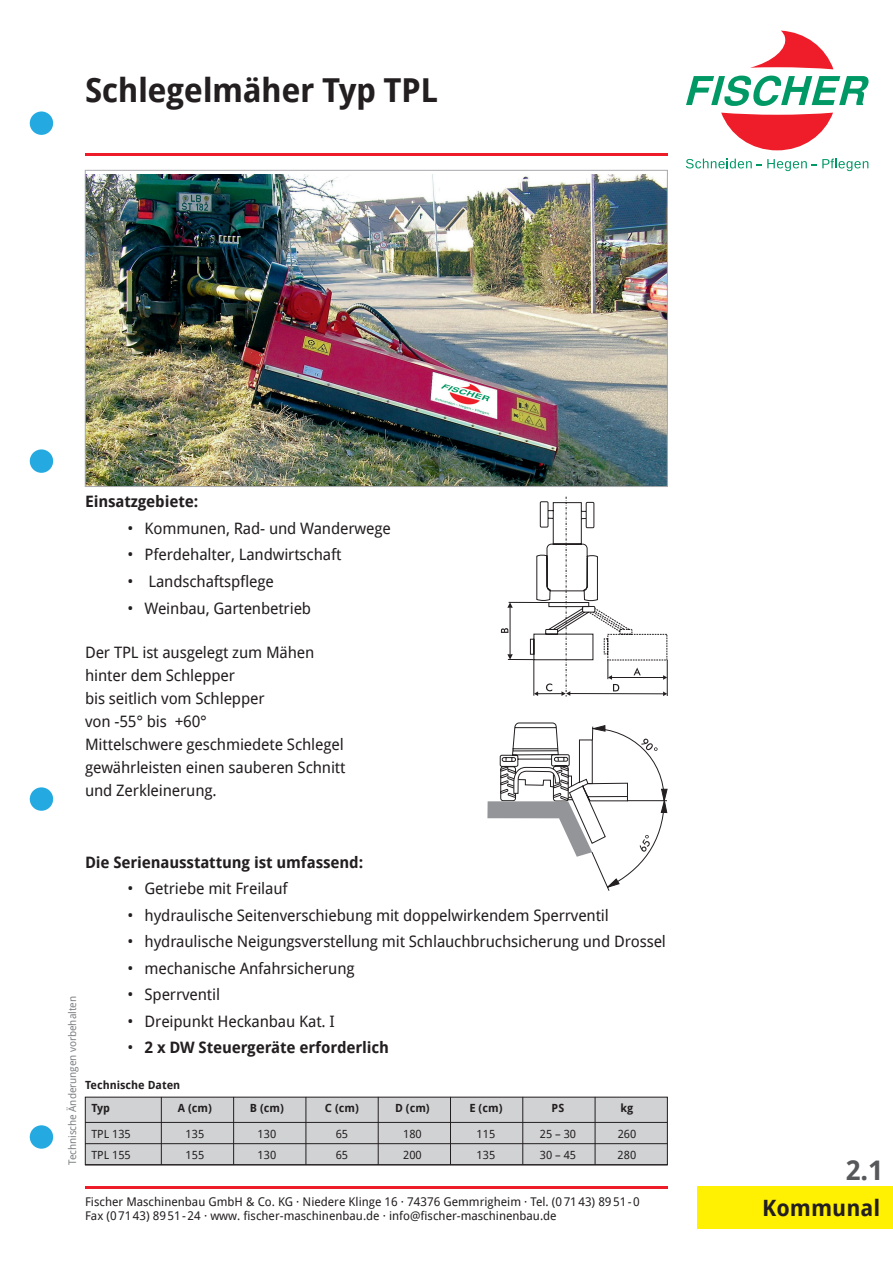
<style>
.page{position:relative;width:893px;height:1263px;background:#fff}
.page>*{position:absolute;margin:0;border:0;box-sizing:border-box;transform-origin:0 0}
.t1{font:700 33px "Droid Sans";letter-spacing:-.015em;color:#231f20}
.t2{font:700 27px "Droid Sans";color:#57585a}
.t3{font:700 22.5px "Droid Sans";color:#231f20}
.t4{font:15.75px/23px "Droid Sans";letter-spacing:-.01em;color:#231f20}
.t5{font:700 15.75px "Droid Sans";letter-spacing:-.01em;color:#231f20}
.t6{font:12px/14.4px "Droid Sans";color:#231f20}
.t7{font:11.25px "Droid Sans";color:#231f20}
.t8{font:700 11.25px "Droid Sans";color:#231f20}
.t9{font:10.5px "Droid Sans";letter-spacing:-.01em;color:#808285}
.s1{font-weight:400}
</style>
<div class="page">
<img style="left:87px;top:175px;width:579px;height:310px">
<svg style="left:501px;top:497px;width:167px;height:199px"></svg>
<svg style="left:487px;top:722px;width:181px;height:169px"></svg>
<div style="left:85px;top:1097px;width:582px;height:68px;background:#d1d2d4"></div>
<div style="left:85px;top:1097px;width:583px;height:68px;border:1px solid #231f20"></div>
<hr style="left:85px;top:1122px;width:583px;height:1px;background:#231f20">
<hr style="left:85px;top:1143px;width:583px;height:1px;background:#231f20">
<hr style="left:85px;top:1165px;width:583px;height:1px;background:#231f20">
<hr style="left:595px;top:1097px;width:1px;height:68px;background:#231f20">
<hr style="left:522px;top:1097px;width:1px;height:68px;background:#231f20">
<hr style="left:450px;top:1097px;width:1px;height:68px;background:#231f20">
<hr style="left:378px;top:1097px;width:1px;height:68px;background:#231f20">
<hr style="left:306px;top:1097px;width:1px;height:68px;background:#231f20">
<hr style="left:233px;top:1097px;width:1px;height:68px;background:#231f20">
<hr style="left:161px;top:1097px;width:1px;height:68px;background:#231f20">
<div style="left:30px;top:449px;width:23px;height:24px;background:#24aae1;border-radius:50%"></div>
<div style="left:30px;top:111px;width:23px;height:24px;background:#24aae1;border-radius:50%"></div>
<div style="left:30px;top:1125px;width:23px;height:24px;background:#24aae1;border-radius:50%"></div>
<div style="left:30px;top:787px;width:23px;height:24px;background:#24aae1;border-radius:50%"></div>
<hr style="left:85px;top:1186px;width:583px;height:3px;background:#ee1c28">
<svg style="left:686px;top:76px;width:182px;height:30px"></svg>
<svg style="left:721px;top:113px;width:112px;height:37px"></svg>
<svg style="left:750px;top:31px;width:83px;height:38px"></svg>
<svg style="left:686px;top:159px;width:182px;height:12px"></svg>
<hr style="left:85px;top:153px;width:583px;height:3px;background:#ee1c28">
<div style="left:697px;top:1186px;width:196px;height:43px;background:#fff101"></div>
<h1 class="t1" style="left:85px;top:69px;width:355px">Schlegelmäher Typ TPL</h1>
<p class="t5" style="left:85px;top:492px;width:115px">Einsatzgebiete:</p>
<p class="t4" style="left:128px;top:517px;width:265px">• Kommunen, Rad- und Wanderwege</p>
<p class="t4" style="left:128px;top:543px;width:215px">• Pferdehalter, Landwirtschaft</p>
<p class="t4" style="left:128px;top:570px;width:148px">• Landschaftspflege</p>
<p class="t4" style="left:128px;top:596px;width:185px">• Weinbau, Gartenbetrieb</p>
<p class="t4" style="left:85px;top:641px;width:262px">Der TPL ist ausgelegt zum Mähen hinter dem Schlepper<br>bis seitlich vom Schlepper<br>von -55° bis +60°<br>Mittelschwere geschmiedete Schlegel gewährleisten einen sauberen Schnitt und Zerkleinerung.</p>
<p class="t5" style="left:85px;top:852px;width:280px">Die Serienausstattung ist umfassend:</p>
<p class="t4" style="left:128px;top:877px;width:162px">• Getriebe mit Freilauf</p>
<p class="t4" style="left:128px;top:903px;width:483px">• hydraulische Seitenverschiebung mit doppelwirkendem Sperrventil</p>
<p class="t4" style="left:128px;top:930px;width:540px">• hydraulische Neigungsverstellung mit Schlauchbruchsicherung und Drossel</p>
<p class="t4" style="left:128px;top:956px;width:229px">• mechanische Anfahrsicherung</p>
<p class="t4" style="left:128px;top:983px;width:94px">• Sperrventil</p>
<p class="t4" style="left:128px;top:1009px;width:209px">• Dreipunkt Heckanbau Kat. I</p>
<p class="t5" style="left:128px;top:1037px;width:263px"><span class="s1">•</span> 2 x DW Steuergeräte erforderlich</p>
<p class="t9" style="left:66px;top:1165px;width:170px;rotate:-90deg">Technische Änderungen vorbehalten</p>
<p class="t8" style="left:85px;top:1077px;width:97px">Technische Daten</p>
<p class="t8" style="left:91px;top:1101px;width:20px">Typ</p>
<p class="t8" style="left:178px;top:1101px;width:36px">A (cm)</p>
<p class="t8" style="left:250px;top:1101px;width:35px">B (cm)</p>
<p class="t8" style="left:325px;top:1101px;width:35px">C (cm)</p>
<p class="t8" style="left:395px;top:1101px;width:36px">D (cm)</p>
<p class="t8" style="left:469px;top:1101px;width:35px">E (cm)</p>
<p class="t8" style="left:552px;top:1101px;width:14px">PS</p>
<p class="t8" style="left:620px;top:1101px;width:14px">kg</p>
<p class="t7" style="left:91px;top:1127px;width:41px">TPL 135</p>
<p class="t7" style="left:186px;top:1127px;width:20px">135</p>
<p class="t7" style="left:258px;top:1127px;width:20px">130</p>
<p class="t7" style="left:336px;top:1127px;width:14px">65</p>
<p class="t7" style="left:403px;top:1127px;width:20px">180</p>
<p class="t7" style="left:477px;top:1127px;width:20px">115</p>
<p class="t7" style="left:540px;top:1127px;width:38px">25 – 30</p>
<p class="t7" style="left:618px;top:1127px;width:20px">260</p>
<p class="t7" style="left:91px;top:1148px;width:41px">TPL 155</p>
<p class="t7" style="left:186px;top:1148px;width:20px">155</p>
<p class="t7" style="left:258px;top:1148px;width:20px">130</p>
<p class="t7" style="left:336px;top:1148px;width:14px">65</p>
<p class="t7" style="left:403px;top:1148px;width:20px">200</p>
<p class="t7" style="left:477px;top:1148px;width:20px">135</p>
<p class="t7" style="left:540px;top:1148px;width:38px">30 – 45</p>
<p class="t7" style="left:618px;top:1148px;width:20px">280</p>
<h2 class="t2" style="left:846px;top:1153px;width:39px">2.1</h2>
<p class="t6" style="left:85px;top:1194px;width:556px">Fischer Maschinenbau GmbH &amp; Co. KG · Niedere Klinge 16 · 74376 Gemmrigheim · Tel. (07143) 8951-0<br>Fax (07143) 8951-24 · www. fischer-maschinenbau.de · info@fischer-maschinenbau.de</p>
<h3 class="t3" style="left:762px;top:1194px;width:120px">Kommunal</h3>
</div>
